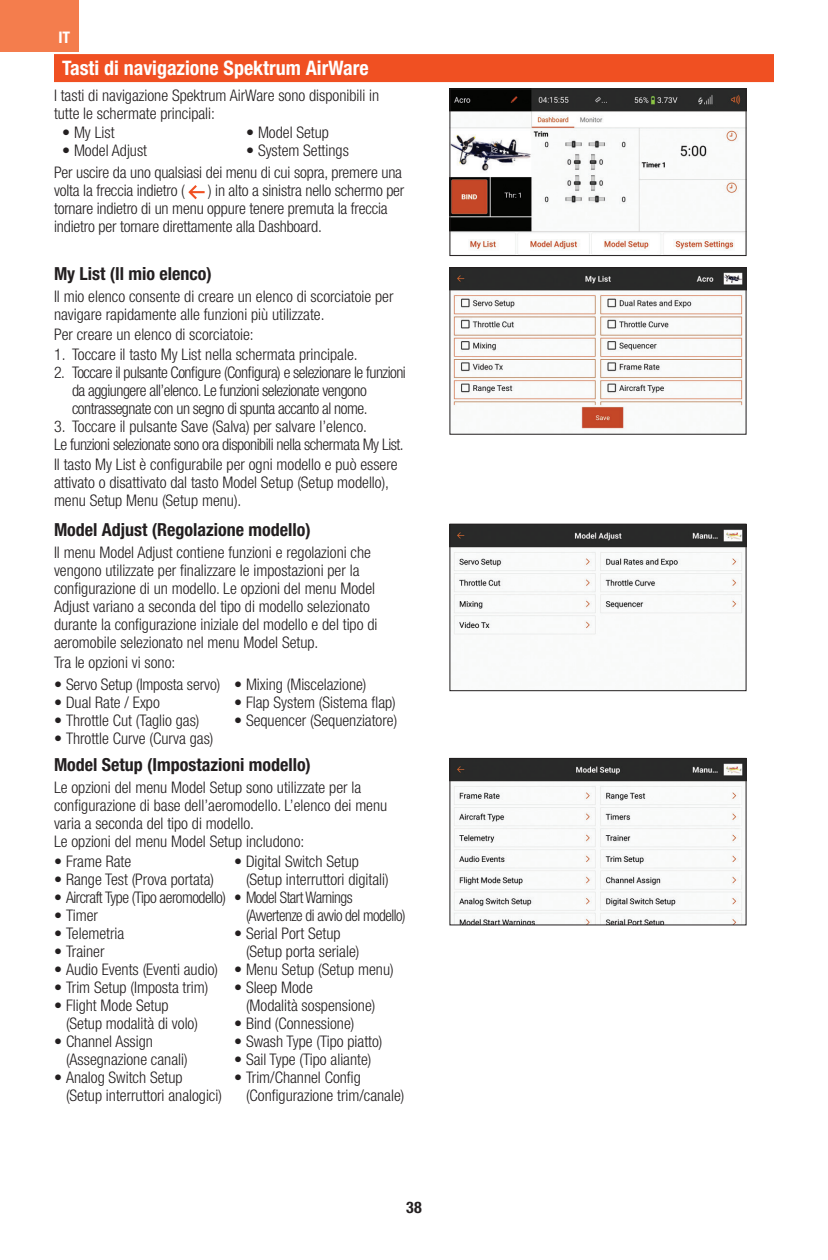
<style>
.page{position:relative;width:828px;height:1260px;background:#fff}
.page>*{position:absolute;margin:0;border:0;box-sizing:border-box;transform-origin:0 0}
.SPM_Header{font:700 condensed 20px "Helvetica Neue LT Std";color:#fff}
.SPM_Subhead{font:700 condensed 18px "Helvetica Neue LT Std";color:#231f20}
.SPM_Body{font:300 condensed 16px/18px "Helvetica Neue LT Std";color:#231f20}
.SPM_Body-2{font:300 condensed 16px/18px "Helvetica Neue LT Std";letter-spacing:-.03em;color:#231f20}
.body{font:300 condensed 16px/18px "Helvetica Neue LT Std";color:#231f20}
.SPM_Body-3{font:300 condensed 16px/18px "Helvetica Neue LT Std";letter-spacing:-.03em;color:#231f20;scale:.95 1}
.t1{font:700 condensed 16px "Helvetica Neue LT Std";color:#231f20}
.t2{font:700 condensed 16px "Helvetica Neue LT Std";color:#fff}
</style>
<div class="page">
<div style="left:0;top:0;width:78px;height:51px;background:#f47d4d"></div>
<img style="left:451px;top:90px;width:294px;height:164px">
<div style="left:449px;top:88px;width:298px;height:168px;border:1px solid #231f20"></div>
<img style="left:451px;top:269px;width:294px;height:161px">
<div style="left:449px;top:267px;width:298px;height:168px;border:1px solid #231f20"></div>
<img style="left:451px;top:526px;width:294px;height:109px">
<div style="left:449px;top:524px;width:298px;height:167px;border:1px solid #231f20"></div>
<img style="left:451px;top:760px;width:294px;height:163px">
<div style="left:449px;top:758px;width:298px;height:167px;border:1px solid #231f20"></div>
<div style="left:54px;top:54px;width:720px;height:28px;background:#f05022"></div>
<svg style="left:188px;top:185px;width:17px;height:14px"></svg>
<p class="t2" style="left:58px;top:28px;width:13px">IT</p>
<p class="SPM_Header" style="left:62px;top:56px;width:308px">Tasti di navigazione Spektrum AirWare</p>
<p class="body" style="left:54px;top:86px;width:327px">I tasti di navigazione Spektrum AirWare sono disponibili in tutte le schermate principali:</p>
<p class="SPM_Body" style="left:62px;top:123px;width:54px">• My List</p>
<p class="SPM_Body" style="left:62px;top:141px;width:87px">• Model Adjust</p>
<p class="SPM_Body" style="left:246px;top:123px;width:85px">• Model Setup</p>
<p class="SPM_Body" style="left:246px;top:141px;width:104px">• System Settings</p>
<p class="SPM_Body" style="left:54px;top:163px;width:350px">Per uscire da uno qualsiasi dei menu di cui sopra, premere una volta la freccia indietro (</p>
<p class="SPM_Body" style="left:54px;top:181px;width:352px;text-indent:154px">) in alto a sinistra nello schermo per tornare indietro di un menu oppure tenere premuta la freccia indietro per tornare direttamente alla Dashboard.</p>
<p class="SPM_Subhead" style="left:54px;top:263px;width:159px">My List (Il mio elenco)</p>
<p class="SPM_Body" style="left:54px;top:287px;width:341px">Il mio elenco consente di creare un elenco di scorciatoie per navigare rapidamente alle funzioni più utilizzate.</p>
<p class="SPM_Body" style="left:54px;top:325px;width:201px">Per creare un elenco di scorciatoie:</p>
<p class="SPM_Body" style="left:54px;top:345px;width:305px">1. Toccare il tasto My List nella schermata principale.</p>
<p class="SPM_Body-2" style="left:72px;top:363px;width:335px;text-indent:-18px">2. Toccare il pulsante Configure (Configura) e selezionare le funzioni da aggiungere all’elenco. Le funzioni selezionate vengono contrassegnate con un segno di spunta accanto al nome.</p>
<p class="SPM_Body" style="left:54px;top:417px;width:315px">3. Toccare il pulsante Save (Salva) per salvare l’elenco.</p>
<p class="SPM_Body-2" style="left:54px;top:435px;width:351px">Le funzioni selezionate sono ora disponibili nella schermata My List.</p>
<p class="SPM_Body" style="left:54px;top:455px;width:345px">Il tasto My List è configurabile per ogni modello e può essere attivato o disattivato dal tasto Model Setup (Setup modello), menu Setup Menu (Setup menu).</p>
<p class="SPM_Subhead" style="left:54px;top:519px;width:258px">Model Adjust (Regolazione modello)</p>
<p class="SPM_Body" style="left:54px;top:544px;width:325px">Il menu Model Adjust contiene funzioni e regolazioni che vengono utilizzate per finalizzare le impostazioni per la configurazione di un modello. Le opzioni del menu Model Adjust variano a seconda del tipo di modello selezionato durante la configurazione iniziale del modello e del tipo di aeromobile selezionato nel menu Model Setup.</p>
<p class="SPM_Body" style="left:54px;top:654px;width:123px">Tra le opzioni vi sono:</p>
<p class="SPM_Body" style="left:54px;top:675px;width:168px">• Servo Setup (Imposta servo)</p>
<p class="SPM_Body" style="left:54px;top:693px;width:107px">• Dual Rate / Expo</p>
<p class="SPM_Body" style="left:54px;top:711px;width:147px">• Throttle Cut (Taglio gas)</p>
<p class="SPM_Body" style="left:54px;top:729px;width:161px">• Throttle Curve (Curva gas)</p>
<p class="SPM_Body" style="left:234px;top:675px;width:134px">• Mixing (Miscelazione)</p>
<p class="SPM_Body" style="left:234px;top:693px;width:163px">• Flap System (Sistema flap)</p>
<p class="SPM_Body" style="left:234px;top:711px;width:165px">• Sequencer (Sequenziatore)</p>
<p class="SPM_Subhead" style="left:54px;top:753px;width:258px">Model Setup (Impostazioni modello)</p>
<p class="SPM_Body" style="left:54px;top:778px;width:335px">Le opzioni del menu Model Setup sono utilizzate per la configurazione di base dell’aeromodello. L’elenco dei menu varia a seconda del tipo di modello.<br>Le opzioni del menu Model Setup includono:</p>
<p class="SPM_Body" style="left:54px;top:852px;width:79px">• Frame Rate</p>
<p class="SPM_Body" style="left:54px;top:870px;width:162px">• Range Test (Prova portata)</p>
<p class="SPM_Body-2" style="left:54px;top:888px;width:173px">• Aircraft Type (Tipo aeromodello)</p>
<p class="SPM_Body" style="left:54px;top:906px;width:45px">• Timer</p>
<p class="SPM_Body" style="left:54px;top:924px;width:72px">• Telemetria</p>
<p class="SPM_Body" style="left:54px;top:942px;width:52px">• Trainer</p>
<p class="SPM_Body" style="left:54px;top:960px;width:166px">• Audio Events (Eventi audio)</p>
<p class="SPM_Body" style="left:54px;top:978px;width:156px">• Trim Setup (Imposta trim)</p>
<p class="SPM_Body" style="left:66px;top:996px;width:134px;text-indent:-12px">• Flight Mode Setup (Setup modalità di volo)</p>
<p class="SPM_Body" style="left:66px;top:1032px;width:123px;text-indent:-12px">• Channel Assign (Assegnazione canali)</p>
<p class="SPM_Body" style="left:66px;top:1068px;width:157px;text-indent:-12px">• Analog Switch Setup (Setup interruttori analogici)</p>
<p class="SPM_Body" style="left:246px;top:852px;width:144px;text-indent:-12px">• Digital Switch Setup (Setup interruttori digitali)</p>
<p class="SPM_Body-3" style="left:246px;top:888px;width:169px;text-indent:-12px">• Model Start Warnings (Avvertenze di avvio del modello)</p>
<p class="SPM_Body" style="left:246px;top:924px;width:115px;text-indent:-12px">• Serial Port Setup (Setup porta seriale)</p>
<p class="SPM_Body" style="left:234px;top:960px;width:161px">• Menu Setup (Setup menu)</p>
<p class="SPM_Body" style="left:246px;top:978px;width:131px;text-indent:-12px">• Sleep Mode<br>(Modalità sospensione)</p>
<p class="SPM_Body" style="left:234px;top:1014px;width:122px">• Bind (Connessione)</p>
<p class="SPM_Body" style="left:234px;top:1032px;width:150px">• Swash Type (Tipo piatto)</p>
<p class="SPM_Body" style="left:234px;top:1050px;width:139px">• Sail Type (Tipo aliante)</p>
<p class="SPM_Body" style="left:246px;top:1068px;width:160px;text-indent:-12px">• Trim/Channel Config (Configurazione trim/canale)</p>
<p class="t1" style="left:406px;top:1198px;width:17px">38</p>
</div>
